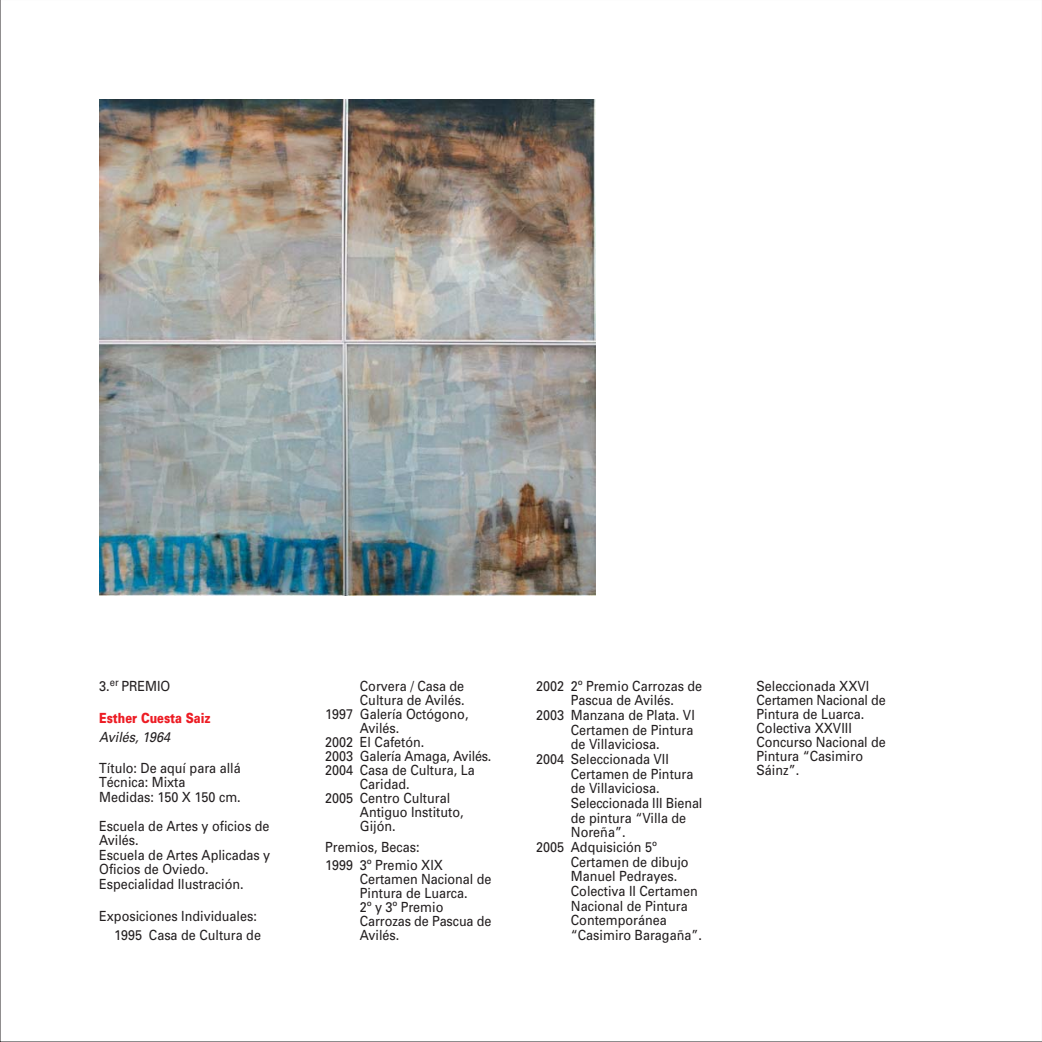
<style>
.page{position:relative;width:1042px;height:1042px;background:#fff}
.page>*{position:absolute;margin:0;border:0;box-sizing:border-box;transform-origin:0 0}
.t1{font:14px/14px "Univers";color:#231f20;scale:.9 1}
.t2{font:900 14px "Univers";color:#ed1c24;scale:.8 1}
.t3{font:italic 14px "Univers";color:#231f20;scale:.9 1}
</style>
<div class="page">
<img style="left:99px;top:99px;width:496px;height:496px">
<p class="t1" style="left:99px;top:680px;width:80px">3.<sup>er</sup> PREMIO</p>
<p class="t2" style="left:99px;top:713px;width:141px">Esther Cuesta Saiz</p>
<p class="t3" style="left:99px;top:732px;width:83px">Avilés, 1964</p>
<p class="t1" style="left:99px;top:761px;width:159px;line-height:14.5px">Título: De aquí para allá<br>Técnica: Mixta<br>Medidas: 150 X 150 cm.</p>
<p class="t1" style="left:99px;top:819px;width:191px;line-height:14.5px">Escuela de Artes y oficios de<br>Avilés.<br>Escuela de Artes Aplicadas y<br>Oficios de Oviedo.<br>Especialidad Ilustración.</p>
<p class="t1" style="left:99px;top:907px;width:181px;line-height:18.7px;text-align:right">Exposiciones Individuales:<br>1995 Casa de Cultura de</p>
<p class="t1" style="left:360px;top:680px;width:117px">Corvera / Casa de</p>
<p class="t1" style="left:360px;top:694px;width:118px">Cultura de Avilés.</p>
<p class="t1" style="left:325px;top:708px;width:161px">1997 Galería Octógono,</p>
<p class="t1" style="left:360px;top:722px;width:45px">Avilés.</p>
<p class="t1" style="left:325px;top:736px;width:112px">2002 El Cafetón.</p>
<p class="t1" style="left:325px;top:750px;width:186px">2003 Galería Amaga, Avilés.</p>
<p class="t1" style="left:325px;top:764px;width:168px">2004 Casa de Cultura, La</p>
<p class="t1" style="left:360px;top:778px;width:57px">Caridad.</p>
<p class="t1" style="left:325px;top:792px;width:140px">2005 Centro Cultural</p>
<p class="t1" style="left:360px;top:806px;width:117px">Antiguo Instituto,</p>
<p class="t1" style="left:360px;top:820px;width:41px">Gijón.</p>
<p class="t1" style="left:325px;top:839px;width:132px;line-height:17.5px">Premios, Becas:<br>1999 3º Premio XIX</p>
<p class="t1" style="left:360px;top:872px;width:148px">Certamen Nacional de<br>Pintura de Luarca.<br>2º y 3º Premio<br>Carrozas de Pascua de<br>Avilés.</p>
<p class="t1" style="left:536px;top:680px;width:186px">2002 2º Premio Carrozas de</p>
<p class="t1" style="left:570px;top:694px;width:116px">Pascua de Avilés.</p>
<p class="t1" style="left:536px;top:709px;width:178px">2003 Manzana de Plata. VI</p>
<p class="t1" style="left:570px;top:724px;width:138px">Certamen de Pintura</p>
<p class="t1" style="left:570px;top:738px;width:100px">de Villaviciosa.</p>
<p class="t1" style="left:536px;top:753px;width:149px">2004 Seleccionada VII</p>
<p class="t1" style="left:570px;top:767px;width:138px">Certamen de Pintura</p>
<p class="t1" style="left:570px;top:782px;width:100px">de Villaviciosa.</p>
<p class="t1" style="left:570px;top:797px;width:148px">Seleccionada III Bienal</p>
<p class="t1" style="left:570px;top:811px;width:130px">de pintura “Villa de</p>
<p class="t1" style="left:570px;top:826px;width:62px">Noreña”.</p>
<p class="t1" style="left:536px;top:841px;width:135px">2005 Adquisición 5º</p>
<p class="t1" style="left:570px;top:855px;width:132px">Certamen de dibujo</p>
<p class="t1" style="left:570px;top:870px;width:120px">Manuel Pedrayes.</p>
<p class="t1" style="left:570px;top:885px;width:142px">Colectiva II Certamen</p>
<p class="t1" style="left:570px;top:899px;width:131px">Nacional de Pintura</p>
<p class="t1" style="left:570px;top:914px;width:108px">Contemporánea</p>
<p class="t1" style="left:570px;top:929px;width:147px">“Casimiro Baragaña”.</p>
<p class="t1" style="left:756px;top:680px;width:145px">Seleccionada XXVI<br>Certamen Nacional de<br>Pintura de Luarca.<br>Colectiva XXVIII<br>Concurso Nacional de<br>Pintura “Casimiro<br>Sáinz”.</p>
</div>
